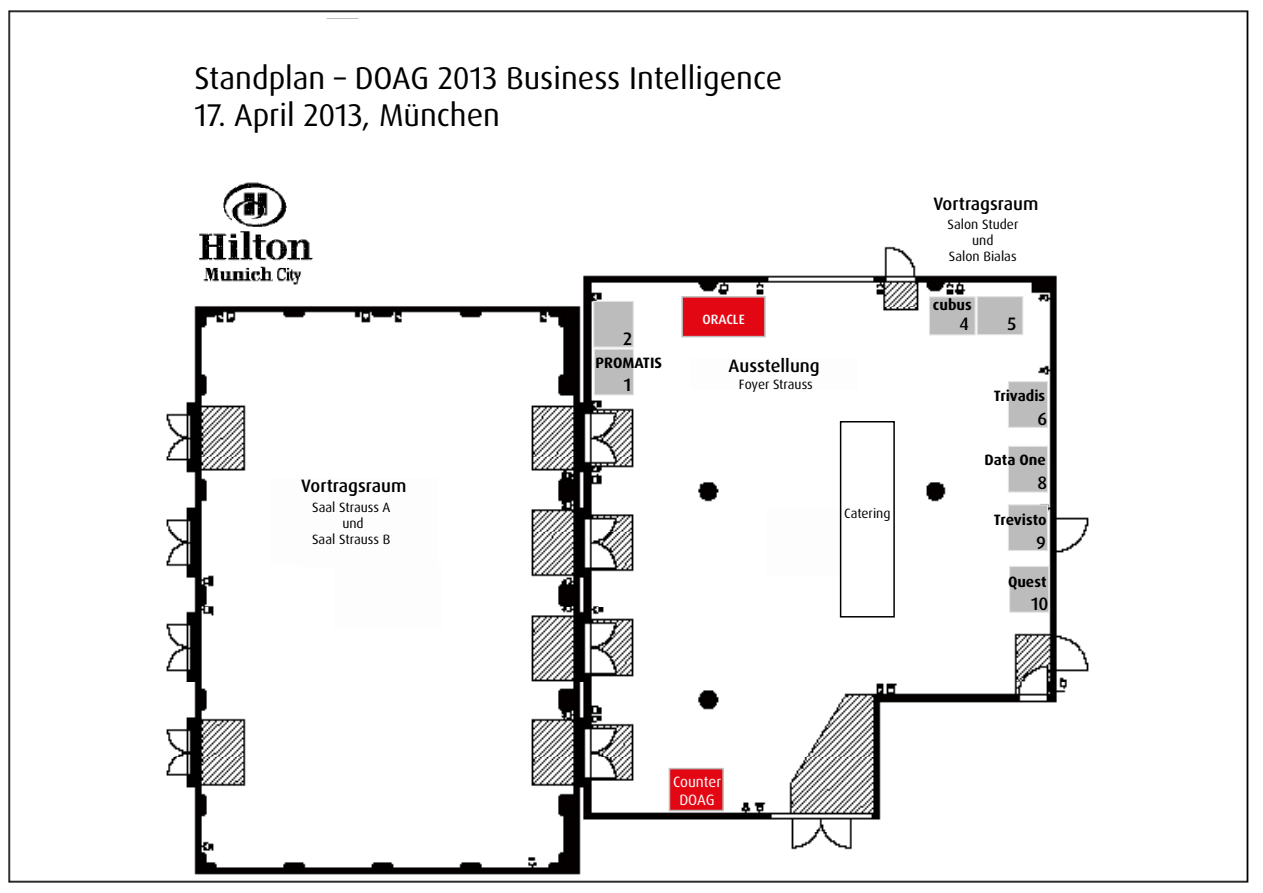
<style>
.page{position:relative;width:1263px;height:893px;background:#fff}
.page>*{position:absolute;margin:0;border:0;box-sizing:border-box;transform-origin:0 0}
.t1{font:31.5px "Dax Pro";color:#000}
.t2{font:500 18px "Dax Pro";color:#000}
.t3{font:700 15px "Dax Pro";color:#000}
.t4{font:15px/18px "Dax Pro";letter-spacing:-.005em;color:#fff;text-align:center}
.t5{font:13.5px/16.2px "Dax Pro";color:#000;text-align:center}
.t6{font:500 13.5px "Dax Pro";color:#fff}
</style>
<div class="page">
<img style="left:8px;top:10px;width:1241px;height:873px">
<div style="left:270px;top:478px;width:167px;height:87px;background:#fdfdfd"></div>
<div style="left:297px;top:501px;width:108px;height:65px;background:#fdfdfd"></div>
<div style="left:766px;top:509px;width:108px;height:66px;background:#fdfdfd"></div>
<div style="left:669px;top:768px;width:55px;height:43px;background:#e30613;border:2px solid #bcbcbc"></div>
<div style="left:682px;top:297px;width:83px;height:40px;background:#e30613"></div>
<div style="left:681px;top:296px;width:85px;height:41px;border:2px solid #bcbcbc"></div>
<div style="left:841px;top:422px;width:53px;height:195px;background:#fff"></div>
<div style="left:840px;top:421px;width:55px;height:196px;border:2px solid #000"></div>
<div style="left:334px;top:563px;width:107px;height:65px;background:#fdfdfd"></div>
<div style="left:594px;top:349px;width:40px;height:46px;background:#bcbcbc;border:1px solid #e3e3e3"></div>
<div style="left:593px;top:301px;width:41px;height:47px;background:#bcbcbc;border:1px solid #e3e3e3"></div>
<div style="left:691px;top:358px;width:167px;height:31px;background:#fdfdfd"></div>
<div style="left:1008px;top:381px;width:40px;height:47px;background:#bcbcbc;border:1px solid #e3e3e3"></div>
<div style="left:1008px;top:446px;width:40px;height:47px;background:#bcbcbc;border:1px solid #e3e3e3"></div>
<div style="left:1008px;top:504px;width:40px;height:47px;background:#bcbcbc;border:1px solid #e3e3e3"></div>
<div style="left:1009px;top:566px;width:40px;height:47px;background:#bcbcbc;border:1px solid #e3e3e3"></div>
<div style="left:195px;top:19px;width:339px;height:263px;background:#fff"></div>
<img style="left:195px;top:182px;width:121px;height:106px">
<div style="left:929px;top:296px;width:47px;height:39px;background:#bcbcbc;border:1px solid #e3e3e3"></div>
<div style="left:976px;top:296px;width:47px;height:39px;background:#bcbcbc;border:1px solid #e3e3e3"></div>
<h1 class="t1" style="left:195px;top:57px;width:589px">Standplan – DOAG 2013 Business Intelligence</h1>
<h1 class="t1" style="left:195px;top:95px;width:307px">17. April 2013, München</h1>
<h2 class="t2" style="left:301px;top:474px;width:107px">Vortragsraum</h2>
<p class="t5" style="left:312px;top:499px;width:80px">Saal Strauss A und<br>Saal Strauss B</p>
<p class="t6" style="left:702px;top:311px;width:44px">ORACLE</p>
<h2 class="t2" style="left:623px;top:327px;width:11px">2</h2>
<p class="t3" style="left:596px;top:353px;width:68px">PROMATIS</p>
<h2 class="t2" style="left:729px;top:354px;width:93px">Ausstellung</h2>
<p class="t5" style="left:739px;top:376px;width:75px">Foyer Strauss</p>
<h2 class="t2" style="left:624px;top:373px;width:9px">1</h2>
<p class="t5" style="left:844px;top:505px;width:48px">Catering</p>
<h2 class="t2" style="left:933px;top:192px;width:107px">Vortragsraum</h2>
<p class="t5" style="left:947px;top:216px;width:72px">Salon Studer und<br>Salon Bialas</p>
<p class="t3" style="left:933px;top:296px;width:40px">cubus</p>
<h2 class="t2" style="left:959px;top:312px;width:11px">4</h2>
<h2 class="t2" style="left:1007px;top:312px;width:10px">5</h2>
<p class="t3" style="left:994px;top:386px;width:53px">Trivadis</p>
<h2 class="t2" style="left:1037px;top:407px;width:11px">6</h2>
<p class="t3" style="left:984px;top:450px;width:63px">Data One</p>
<h2 class="t2" style="left:1037px;top:471px;width:11px">8</h2>
<p class="t3" style="left:994px;top:510px;width:54px">Trevisto</p>
<h2 class="t2" style="left:1036px;top:531px;width:11px">9</h2>
<p class="t3" style="left:1008px;top:572px;width:40px">Quest</p>
<h2 class="t2" style="left:1031px;top:592px;width:19px">10</h2>
<p class="t4" style="left:673px;top:773px;width:50px">Counter<br>DOAG</p>
</div>
